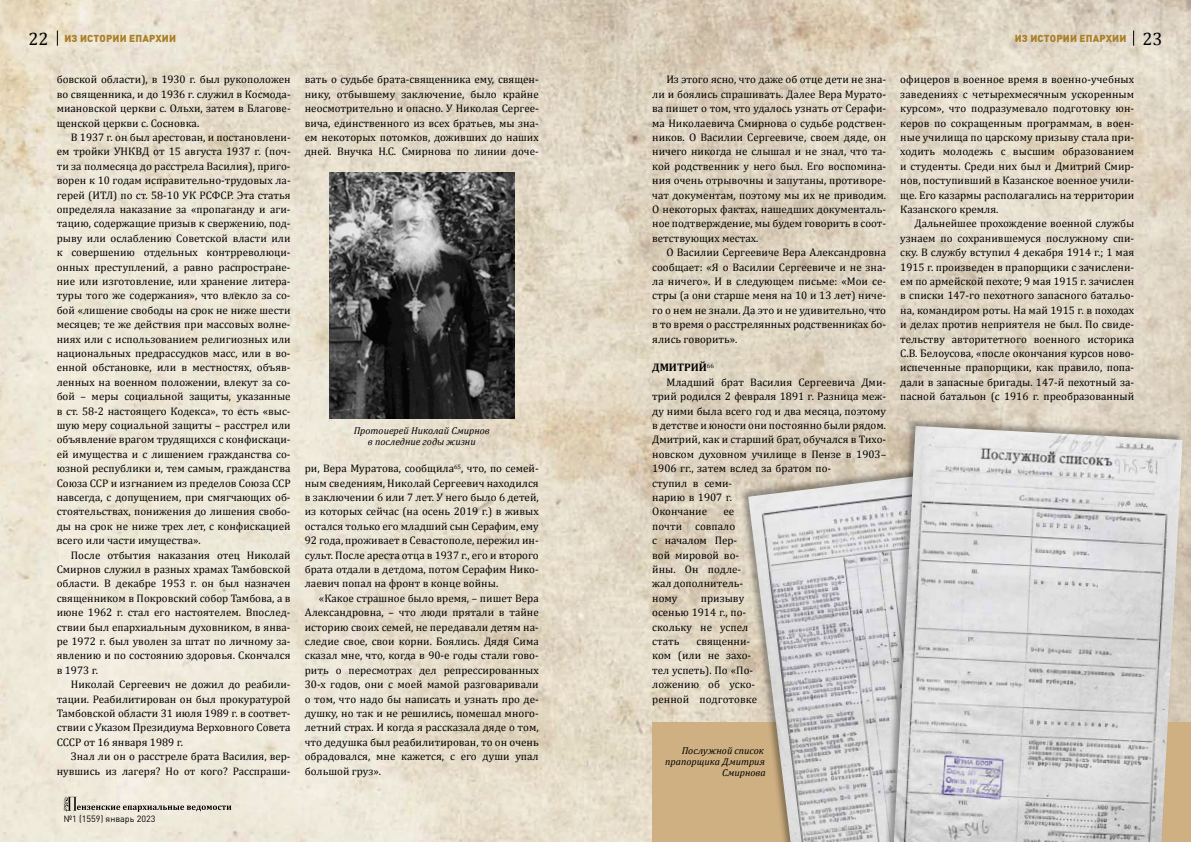
<style>
.page{position:relative;width:1191px;height:842px;background:#fff}
.page>*{position:absolute;margin:0;border:0;box-sizing:border-box;transform-origin:0 0}
.t1{font:11px/14.4px "Cambria";color:#000;text-align:justify}
.t2{font:700 11px "Cambria";color:#000}
.t3{font:italic 10px/11px "Cambria";color:#000;text-align:center}
.t4{font:900 10px "DIN Pro";letter-spacing:.02em;color:#a97f27}
.t5{font:9px "DIN Pro";color:#000}
.s1{font-family:"Cambria";font-weight:400;font-size:18px;color:#000}
</style>
<div class="page">
<img style="left:0;top:0;width:1191px;height:842px">
<div style="left:652px;top:722px;width:539px;height:120px;background:#cfb082"></div>
<img style="left:329px;top:173px;width:185px;height:246px">
<div style="left:738px;top:453px;width:345px;height:389px;background:#000;opacity:.35"></div>
<img style="left:748px;top:462px;width:135px;height:380px">
<div style="left:883px;top:416px;width:300px;height:426px;background:#000;opacity:.35"></div>
<img style="left:893px;top:426px;width:289px;height:416px">
<svg style="left:64px;top:797px;width:167px;height:15px"></svg>
<svg style="left:57px;top:31px;width:1px;height:15px"></svg>
<svg style="left:1133px;top:31px;width:1px;height:15px"></svg>
<p class="t4" style="left:28px;top:29px;width:149px"><span class="s1">22</span> Из истории епархии</p>
<p class="t4" style="left:1014px;top:29px;width:149px">Из истории епархии <span class="s1">23</span></p>
<p class="t1" style="left:57px;top:72px;width:235px">бовской области), в 1930 г. был рукоположен во священника, и до 1936 г. служил в Космода&shy;миановской церкви с. Ольхи, затем в Благове&shy;щенской церкви с. Сосновка.</p>
<p class="t1" style="left:57px;top:130px;width:235px;text-indent:14px">В 1937 г. он был арестован, и постановлени&shy;ем тройки УНКВД от 15 августа 1937 г. (поч&shy;ти за полмесяца до расстрела Василия), приго&shy;ворен к 10 годам исправительно-трудовых ла&shy;герей (ИТЛ) по ст. 58-10 УК РСФСР. Эта статья определяла наказание за «пропаганду и аги&shy;тацию, содержащие призыв к свержению, под&shy;рыву или ослаблению Советской власти или к совершению отдельных контрреволюци&shy;онных преступлений, а равно распростране&shy;ние или изготовление, или хранение литера&shy;туры того же содержания», что влекло за со&shy;бой «лишение свободы на срок не ниже шести месяцев; те же действия при массовых волне&shy;ниях или с использованием религиозных или национальных предрассудков масс, или в во&shy;енной обстановке, или в местностях, объяв&shy;ленных на военном положении, влекут за со&shy;бой – меры социальной защиты, указанные в ст. 58-2 настоящего Кодекса», то есть «выс&shy;шую меру социальной защиты – расстрел или объявление врагом трудящихся с конфискаци&shy;ей имущества и с лишением гражданства со&shy;юзной республики и, тем самым, гражданства Союза ССР и изгнанием из пределов Союза ССР навсегда, с допущением, при смягчающих об&shy;стоятельствах, понижения до лишения свобо&shy;ды на срок не ниже трех лет, с конфискацией всего или части имущества».</p>
<p class="t1" style="left:57px;top:548px;width:235px;text-indent:14px">После отбытия наказания отец Николай Смирнов служил в разных храмах Тамбовской области. В декабре 1953 г. он был назначен священником в Покровский собор Тамбова, а в июне 1962 г. стал его настоятелем. Впослед&shy;ствии был епархиальным духовником, в янва&shy;ре 1972 г. был уволен за штат по личному за&shy;явлению и по состоянию здоровья. Скончался в 1973 г.</p>
<p class="t1" style="left:57px;top:677px;width:235px;text-indent:14px">Николай Сергеевич не дожил до реабили&shy;тации. Реабилитирован он был прокуратурой Тамбовской области 31 июля 1989 г. в соответ&shy;ствии с Указом Президиума Верховного Совета СССР от 16 января 1989 г.</p>
<p class="t1" style="left:57px;top:749px;width:235px;text-align:right">Знал ли он о расстреле брата Василия, вер&shy;нувшись из лагеря? Но от кого? Расспраши-</p>
<p class="t1" style="left:305px;top:72px;width:235px">вать о судьбе брата-священника ему, священ&shy;нику, отбывшему заключение, было крайне неосмотрительно и опасно. У Николая Сергее&shy;вича, единственного из всех братьев, мы зна&shy;ем некоторых потомков, доживших до наших дней. Внучка Н.С. Смирнова по линии доче-</p>
<p class="t3" style="left:354px;top:424px;width:138px">Протоиерей Николай Смирнов в последние годы жизни</p>
<p class="t1" style="left:305px;top:461px;width:235px">ри, Вера Муратова, сообщила<sup>65</sup>, что, по семей&shy;ным сведениям, Николай Сергеевич находился в заключении 6 или 7 лет. У него было 6 детей, из которых сейчас (на осень 2019 г.) в живых остался только его младший сын Серафим, ему 92 года, проживает в Севастополе, пережил ин&shy;сульт. После ареста отца в 1937 г., его и второго брата отдали в детдома, потом Серафим Нико&shy;лаевич попал на фронт в конце войны.</p>
<p class="t1" style="left:305px;top:591px;width:235px;text-indent:14px">«Какое страшное было время, – пишет Вера Александровна, – что люди прятали в тайне историю своих семей, не передавали детям на&shy;следие свое, свои корни. Боялись. Дядя Сима сказал мне, что, когда в 90-е годы стали гово&shy;рить о пересмотрах дел репрессированных 30-х годов, они с моей мамой разговаривали о том, что надо бы написать и узнать про де&shy;душку, но так и не решились, помешал много&shy;летний страх. И когда я рассказала дяде о том, что дедушка был реабилитирован, то он очень обрадовался, мне кажется, с его души упал большой груз».</p>
<p class="t5" style="left:64px;top:811px;width:93px">№1 (1559) январь 2023</p>
<p class="t1" style="left:652px;top:72px;width:235px;text-indent:14px">Из этого ясно, что даже об отце дети не зна&shy;ли и боялись спрашивать. Далее Вера Мурато&shy;ва пишет о том, что удалось узнать от Серафи&shy;ма Николаевича Смирнова о судьбе родствен&shy;ников. О Василии Сергеевиче, своем дяде, он ничего никогда не слышал и не знал, что та&shy;кой родственник у него был. Его воспомина&shy;ния очень отрывочны и запутаны, противоре&shy;чат документам, поэтому мы их не приводим.<br>О некоторых фактах, нашедших документаль&shy;ное подтверждение, мы будем говорить в соот&shy;ветствующих местах.</p>
<p class="t1" style="left:652px;top:245px;width:235px;text-indent:14px">О Василии Сергеевиче Вера Александровна сообщает: «Я о Василии Сергеевиче и не зна&shy;ла ничего». И в следующем письме: «Мои се&shy;стры (а они старше меня на 10 и 13 лет) ниче&shy;го о нем не знали. Да это и не удивительно, что в то время о расстрелянных родственниках бо&shy;ялись говорить».</p>
<p class="t2" style="left:652px;top:360px;width:63px">Дмитрий<sup>66</sup></p>
<p class="t1" style="left:666px;top:375px;width:221px">Младший брат Василия Сергеевича Дми-</p>
<p class="t1" style="left:652px;top:389px;width:235px">трий родился 2 февраля 1891 г. Разница меж-</p>
<p class="t1" style="left:652px;top:404px;width:235px">ду ними была всего год и два месяца, поэтому</p>
<p class="t1" style="left:652px;top:418px;width:235px">в детстве и юности они постоянно были рядом.</p>
<p class="t1" style="left:652px;top:432px;width:235px">Дмитрий, как и старший брат, обучался в Тихо-</p>
<p class="t1" style="left:652px;top:447px;width:235px">новском духовном училище в Пензе в 1903–</p>
<p class="t1" style="left:652px;top:461px;width:180px">1906 гг., затем вслед за братом по-</p>
<p class="t1" style="left:652px;top:476px;width:81px">ступил в семи-</p>
<p class="t1" style="left:652px;top:490px;width:82px">нарию в 1907 г.</p>
<p class="t1" style="left:652px;top:504px;width:56px">Окончание</p>
<p class="t1" style="left:652px;top:504px;width:93px;text-align:left;text-indent:71px">ее почти совпало<br>с началом Пер&shy;вой мировой во&shy;йны. Он подле&shy;жал дополнитель&shy;ному</p>
<p class="t1" style="left:652px;top:591px;width:98px;text-align:left;text-indent:49px">призыву осенью 1914 г., по&shy;скольку не успел стать</p>
<p class="t1" style="left:652px;top:634px;width:107px;text-align:left;text-indent:44px">священни&shy;ком (или не захо&shy;тел успеть). По «По&shy;ложению об уско&shy;ренной подготовке</p>
<p class="t1" style="left:900px;top:72px;width:235px">офицеров в военное время в военно-учебных заведениях с четырехмесячным ускоренным курсом», что подразумевало подготовку юн&shy;керов по сокращенным программам, в воен&shy;ные училища по царскому призыву стала при&shy;ходить молодежь с высшим образованием и студенты. Среди них был и Дмитрий Смир&shy;нов, поступивший в Казанское военное учили&shy;ще. Его казармы располагались на территории Казанского кремля.</p>
<p class="t1" style="left:900px;top:216px;width:235px;text-indent:14px">Дальнейшее прохождение военной службы узнаем по сохранившемуся послужному спи&shy;ску. В службу вступил 4 декабря 1914 г.; 1 мая 1915 г. произведен в прапорщики с зачислени&shy;ем по армейской пехоте; 9 мая 1915 г. зачислен в списки 147-го пехотного запасного батальо&shy;на, командиром роты. На май 1915 г. в походах и делах против неприятеля не был. По свиде&shy;тельству авторитетного военного историка С.В. Белоусова, «после окончания курсов ново&shy;испеченные прапорщики, как правило, попа&shy;дали в запасные бригады. 147-й пехотный за&shy;пасной батальон (с 1916 г. преобразованный</p>
<p class="t3" style="left:665px;top:744px;width:102px;text-align:right">Послужной список прапорщика Дмитрия<br>Смирнова</p>
</div>
